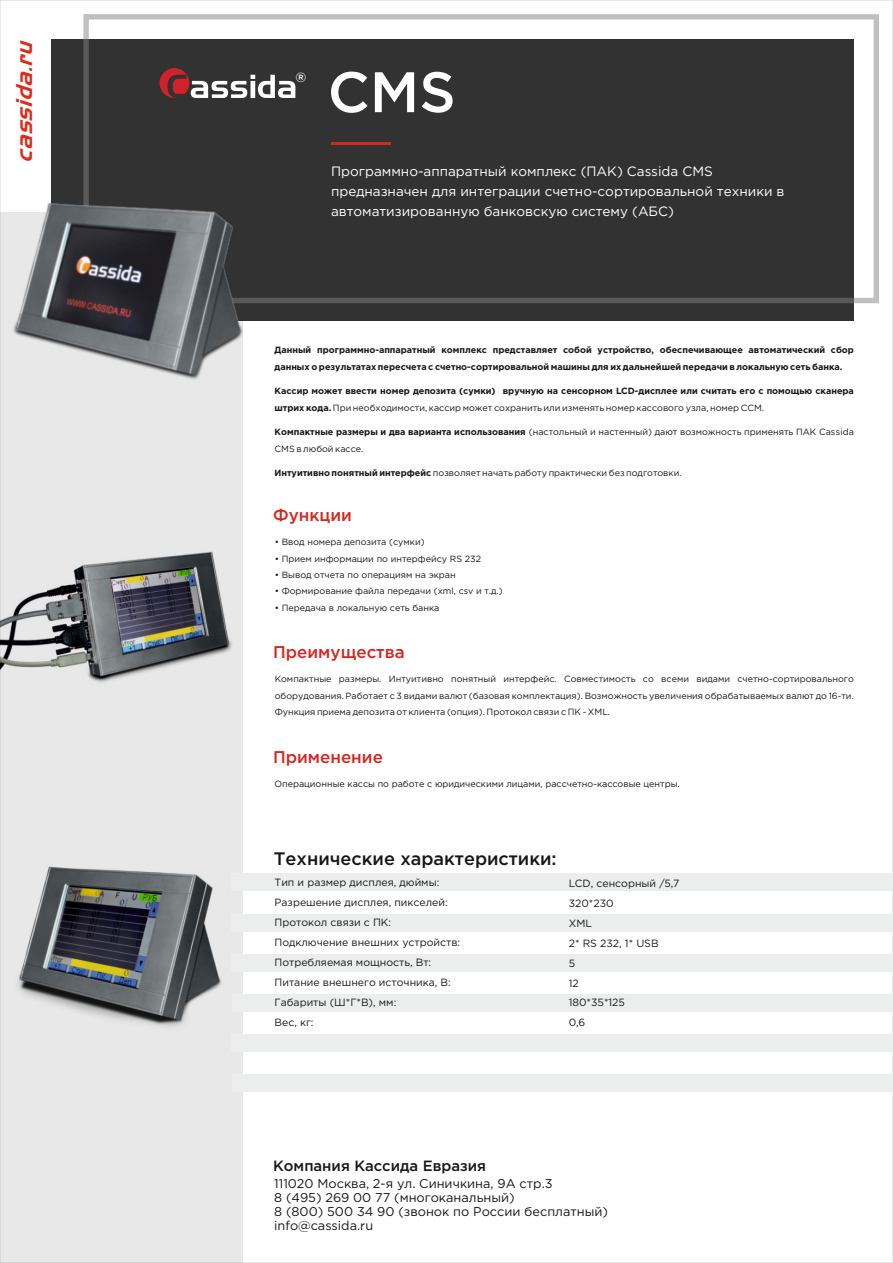
<style>
.page{position:relative;width:893px;height:1263px;background:#fff}
.page>*{position:absolute;margin:0;border:0;box-sizing:border-box;transform-origin:0 0}
.t1{font:500 57px "Gotham Pro";color:#fff}
.t2{font:italic 22.2px "Asylbek Mereke 09+Handel";color:#dd2b1c}
.t3{font:500 18.15px "Gotham Pro";color:#151616}
.t4{font:500 16.95px "Gotham Pro";color:#d42720}
.t5{font:500 14.85px "Gotham Pro";color:#151616}
.t6{font:13.5px/20.2px "Gotham Pro";color:#fff}
.t7{font:500 13.2px "Gotham Pro";color:#fff}
.t8{font:12.75px/14.1px "Gotham Pro";color:#151616}
.t9{font:10.5px/20px "Gotham Pro";color:#151616}
.t10{font:9px/16.5px "Gotham Pro";color:#151616}
.t11{font:700 9px/16.8px "Gotham Pro";color:#151616}
.s1{font-weight:400}
.s2{font-weight:700}
</style>
<div class="page">
<div style="left:0;top:212px;width:242px;height:1051px;background:#e8e8e8"></div>
<div style="left:51px;top:39px;width:803px;height:282px;background:#323232"></div>
<div style="left:83px;top:14px;width:796px;height:289px;border:5px solid #818281"></div>
<hr style="left:331px;top:142px;width:59px;height:3px;background:#d42720">
<svg style="left:160px;top:68px;width:135px;height:30px"></svg>
<div style="left:232px;top:1075px;width:661px;height:17px;background:#eceded"></div>
<div style="left:231px;top:1034px;width:662px;height:18px;background:#eceded"></div>
<div style="left:232px;top:995px;width:661px;height:17px;background:#eceded"></div>
<div style="left:231px;top:954px;width:662px;height:17px;background:#eceded"></div>
<div style="left:231px;top:914px;width:662px;height:18px;background:#eceded"></div>
<div style="left:231px;top:874px;width:662px;height:17px;background:#eceded"></div>
<img style="left:1px;top:551px;width:231px;height:131px">
<img style="left:18px;top:866px;width:204px;height:161px">
<img style="left:13px;top:190px;width:238px;height:198px">
<h2 class="t2" style="left:11px;top:163px;width:130px;rotate:-90deg">cassida.ru</h2>
<h3 class="t7" style="left:295px;top:72px;width:12px">®</h3>
<h1 class="t1" style="left:328px;top:71px;width:130px">CMS</h1>
<h3 class="t6" style="left:331px;top:162px;width:455px">Программно-аппаратный комплекс (ПАК) Cassida CMS предназначен для интеграции счетно-сортировальной техники в автоматизированную банковскую систему (АБС)</h3>
<p class="t11" style="left:275px;top:342px;width:581px">Данный программно-аппаратный комплекс представляет собой устройство, обеспечивающее автоматический сбор данных о результатах пересчета с счетно-сортировальной машины для их дальнейшей передачи в локальную сеть банка.</p>
<p class="t11" style="left:275px;top:383px;width:581px">Кассир может ввести номер депозита (сумки) вручную на сенсорном LCD-дисплее или считать его с помощью сканера штрих кода. <span class="s1">При необходимости, кассир может сохранить или изменять номер кассового узла, номер ССМ.</span></p>
<p class="t10" style="left:275px;top:424px;width:581px"><span class="s2">Компактные размеры и два варианта использования</span> (настольный и настенный) дают возможность применять ПАК Cassida<br>CMS в любой кассе.</p>
<p class="t10" style="left:275px;top:465px;width:408px"><span class="s2">Интуитивно понятный интерфейс</span> позволяет начать работу практически без подготовки.</p>
<h3 class="t4" style="left:273px;top:509px;width:80px">Функции</h3>
<p class="t10" style="left:275px;top:534px;width:151px">• Ввод номера депозита (сумки)</p>
<p class="t10" style="left:275px;top:551px;width:208px">• Прием информации по интерфейсу RS 232</p>
<p class="t10" style="left:275px;top:567px;width:182px">• Вывод отчета по операциям на экран</p>
<p class="t10" style="left:275px;top:584px;width:229px">• Формирование файла передачи (xml, csv и т.д.)</p>
<p class="t10" style="left:275px;top:600px;width:166px">• Передача в локальную сеть банка</p>
<h3 class="t4" style="left:273px;top:646px;width:133px">Преимущества</h3>
<p class="t10" style="left:275px;top:671px;width:581px;text-align:justify">Компактные размеры. Интуитивно понятный интерфейс. Совместимость со всеми видами счетно-сортировального оборудования. Работает с 3 видами валют (базовая комплектация). Возможность увеличения обрабатываемых валют до 16-ти.<br>Функция приема депозита от клиента (опция). Протокол связи с ПК - XML.</p>
<h3 class="t4" style="left:273px;top:750px;width:111px">Применение</h3>
<p class="t10" style="left:275px;top:776px;width:407px">Операционные кассы по работе с юридическими лицами, рассчетно-кассовые центры.</p>
<h3 class="t3" style="left:274px;top:852px;width:284px">Технические характеристики:</h3>
<p class="t9" style="left:275px;top:873px;width:187px">Тип и размер дисплея, дюймы:<br>Разрешение дисплея, пикселей:<br>Протокол связи с ПК:<br>Подключение внешних устройств:<br>Потребляемая мощность, Вт:<br>Питание внешнего источника, В:<br>Габариты (Ш*Г*В), мм:<br>Вес, кг:</p>
<p class="t9" style="left:569px;top:873px;width:112px">LCD, сенсорный /5,7<br>320*230<br>XML<br>2* RS 232, 1* USB<br>5<br>12<br>180*35*125<br>0,6</p>
<h3 class="t5" style="left:273px;top:1160px;width:215px">Компания Кассида Евразия</h3>
<h3 class="t8" style="left:274px;top:1177px;width:280px">111020 Москва, 2-я ул. Синичкина, 9А стр.3</h3>
<h3 class="t8" style="left:274px;top:1220px;width:100px">info@cassida.ru</h3>
<h3 class="t8" style="left:274px;top:1191px;width:335px">8 (495) 269 00 77 (многоканальный)<br>8 (800) 500 34 90 (звонок по России бесплатный)</h3>
</div>
